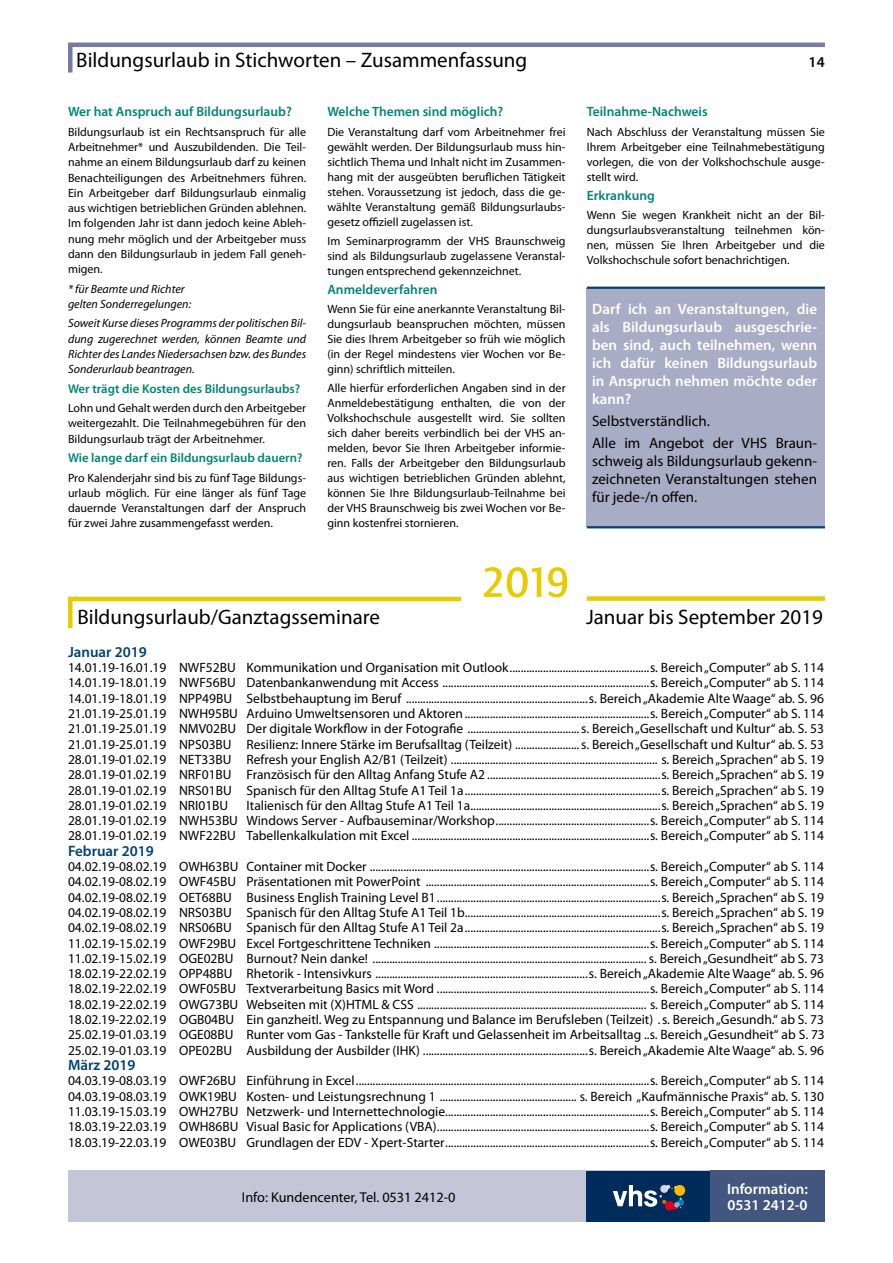
<style>
.page{position:relative;width:893px;height:1263px;background:#fff}
.page>*{position:absolute;margin:0;border:0;box-sizing:border-box;transform-origin:0 0}
.t1{font:21px "Myriad Pro";color:#000}
.t2{font:600 15px/18px "Myriad Pro";color:#fff}
.t3{font:15px/18px "Myriad Pro";color:#000}
.t4{font:600 15px "Myriad Pro";color:#004171}
.t5{font:600 15px "Myriad Pro";color:#000}
.t6{font:14.25px "Myriad Pro";color:#000}
.t7{font:13.5px/15.3px "Myriad Pro";color:#000;text-align:justify}
.t8{font:600 13.5px "Myriad Pro";color:#008475}
.t9{font:600 12.75px "Myriad Pro";color:#008475}
.t10{font:12px/15px "Myriad Pro";color:#000;text-align:justify}
.t11{font:italic 12px/15.3px "Myriad Pro";color:#000}
</style>
<div class="page">
<div style="left:68px;top:1171px;width:642px;height:51px;background:#c4c6d7"></div>
<div style="left:710px;top:1171px;width:115px;height:51px;background:#435680"></div>
<div style="left:587px;top:1171px;width:123px;height:51px;background:#002c5b"></div>
<svg style="left:613px;top:1185px;width:72px;height:25px"></svg>
<div style="left:587px;top:289px;width:238px;height:238px;background:#a8acc4"></div>
<hr style="left:587px;top:526px;width:238px;height:2px;background:#004171">
<hr style="left:587px;top:287px;width:238px;height:2px;background:#004171">
<div style="left:68px;top:47px;width:5px;height:26px;background:#747da0"></div>
<hr style="left:68px;top:43px;width:757px;height:4px;background:#747da0">
<svg style="left:68px;top:596px;width:393px;height:32px"></svg>
<div style="left:587px;top:596px;width:238px;height:5px;background:#e6cb00"></div>
<svg style="left:484px;top:567px;width:83px;height:30px"></svg>
<h1 class="t1" style="left:76px;top:47px;width:452px">Bildungsurlaub in Stichworten – Zusammenfassung</h1>
<p class="t5" style="left:809px;top:52px;width:18px">14</p>
<p class="t8" style="left:68px;top:103px;width:225px">Wer hat Anspruch auf Bildungsurlaub?</p>
<p class="t10" style="left:68px;top:124px;width:240px">Bildungsurlaub ist ein Rechtsanspruch für alle Arbeitnehmer* und Auszubildenden. Die Teil&shy;nahme an einem Bildungsurlaub darf zu keinen Benachteiligungen des Arbeitnehmers führen.<br>Ein Arbeitgeber darf Bildungsurlaub einmalig aus wichtigen betrieblichen Gründen ablehnen.<br>Im folgenden Jahr ist dann jedoch keine Ableh&shy;nung mehr möglich und der Arbeitgeber muss dann den Bildungsurlaub in jedem Fall geneh&shy;migen.</p>
<p class="t11" style="left:68px;top:281px;width:125px">* für Beamte und Richter gelten Sonderregelungen:</p>
<p class="t11" style="left:68px;top:315px;width:240px;text-align:justify">Soweit Kurse dieses Programms der politischen Bil&shy;dung zugerechnet werden, können Beamte und Richter des Landes Niedersachsen bzw. des Bundes Sonderurlaub beantragen.</p>
<p class="t9" style="left:68px;top:380px;width:234px">Wer trägt die Kosten des Bildungsurlaubs?</p>
<p class="t10" style="left:68px;top:400px;width:240px">Lohn und Gehalt werden durch den Arbeitgeber weitergezahlt. Die Teilnahmegebühren für den Bildungsurlaub trägt der Arbeitnehmer.</p>
<p class="t9" style="left:68px;top:450px;width:236px">Wie lange darf ein Bildungsurlaub dauern?</p>
<p class="t10" style="left:68px;top:470px;width:240px">Pro Kalenderjahr sind bis zu fünf Tage Bildungs&shy;urlaub möglich. Für eine länger als fünf Tage dauernde Veranstaltungen darf der Anspruch für zwei Jahre zusammengefasst werden.</p>
<p class="t8" style="left:327px;top:103px;width:177px">Welche Themen sind möglich?</p>
<p class="t10" style="left:327px;top:124px;width:240px">Die Veranstaltung darf vom Arbeitnehmer frei gewählt werden. Der Bildungsurlaub muss hin&shy;sichtlich Thema und Inhalt nicht im Zusammen&shy;hang mit der ausgeübten beruflichen Tätigkeit stehen. Voraussetzung ist jedoch, dass die ge&shy;wählte Veranstaltung gemäß Bildungsurlaubs&shy;gesetz offiziell zugelassen ist.</p>
<p class="t10" style="left:327px;top:233px;width:240px">Im Seminarprogramm der VHS Braunschweig sind als Bildungsurlaub zugelassene Veranstal&shy;tungen entsprechend gekennzeichnet.</p>
<p class="t8" style="left:327px;top:281px;width:111px">Anmeldeverfahren</p>
<p class="t10" style="left:327px;top:301px;width:240px">Wenn Sie für eine anerkannte Veranstaltung Bil&shy;dungsurlaub beanspruchen möchten, müssen Sie dies Ihrem Arbeitgeber so früh wie möglich (in der Regel mindestens vier Wochen vor Be&shy;ginn) schriftlich mitteilen.</p>
<p class="t10" style="left:327px;top:381px;width:240px">Alle hierfür erforderlichen Angaben sind in der Anmeldebestätigung enthalten, die von der Volkshochschule ausgestellt wird. Sie sollten sich daher bereits verbindlich bei der VHS an&shy;melden, bevor Sie Ihren Arbeitgeber informie&shy;ren. Falls der Arbeitgeber den Bildungsurlaub aus wichtigen betrieblichen Gründen ablehnt, können Sie Ihre Bildungsurlaub-Teilnahme bei der VHS Braunschweig bis zwei Wochen vor Be&shy;ginn kostenfrei stornieren.</p>
<p class="t8" style="left:587px;top:103px;width:122px">Teilnahme-Nachweis</p>
<p class="t10" style="left:587px;top:124px;width:240px">Nach Abschluss der Veranstaltung müssen Sie Ihrem Arbeitgeber eine Teilnahmebestätigung vorlegen, die von der Volkshochschule ausge&shy;stellt wird.</p>
<p class="t8" style="left:587px;top:187px;width:70px">Erkrankung</p>
<p class="t10" style="left:587px;top:207px;width:240px">Wenn Sie wegen Krankheit nicht an der Bil&shy;dungsurlaubsveranstaltung teilnehmen kön&shy;nen, müssen Sie Ihren Arbeitgeber und die Volkshochschule sofort benachrichtigen.</p>
<p class="t2" style="left:592px;top:299px;width:227px;text-align:justify">Darf ich an Veranstaltungen, die als Bildungsurlaub ausgeschrie&shy;ben sind, auch teilnehmen, wenn ich dafür keinen Bildungsurlaub in Anspruch nehmen möchte oder kann?</p>
<p class="t3" style="left:592px;top:409px;width:227px;line-height:22.2px">Selbstverständlich.<br>Alle im Angebot der VHS Braun-</p>
<p class="t3" style="left:592px;top:452px;width:226px;text-align:justify">schweig als Bildungsurlaub gekenn&shy;zeichneten Veranstaltungen stehen für jede-/n offen.</p>
<h1 class="t1" style="left:77px;top:604px;width:304px">Bildungsurlaub/Ganztagsseminare</h1>
<h1 class="t1" style="left:586px;top:604px;width:238px">Januar bis September 2019</h1>
<p class="t4" style="left:68px;top:642px;width:80px">Januar 2019</p>
<p class="t7" style="left:68px;top:660px;width:758px">14.01.19-16.01.19 NWF52BU Kommunikation und Organisation mit Outlook..................................................s. Bereich „Computer“ ab S. 114<br>14.01.19-18.01.19 NWF56BU Datenbankanwendung mit Access ..........................................................................s. Bereich „Computer“ ab S. 114<br>14.01.19-18.01.19 NPP49BU Selbstbehauptung im Beruf .................................................................s. Bereich „Akademie Alte Waage“ ab. S. 96<br>21.01.19-25.01.19 NWH95BU Arduino Umweltsensoren und Aktoren..................................................................s. Bereich „Computer“ ab S. 114<br>21.01.19-25.01.19 NMV02BU Der digitale Workflow in der Fotografie ........................................s. Bereich „Gesellschaft und Kultur“ ab. S. 53<br>21.01.19-25.01.19 NPS03BU Resilienz: Innere Stärke im Berufsalltag (Teilzeit) .......................s. Bereich „Gesellschaft und Kultur“ ab. S. 53<br>28.01.19-01.02.19 NET33BU Refresh your English A2/B1 (Teilzeit) .......................................................................... s. Bereich „Sprachen“ ab S. 19<br>28.01.19-01.02.19 NRF01BU Französisch für den Alltag Anfang Stufe A2 ..............................................................s. Bereich „Sprachen“ ab S. 19<br>28.01.19-01.02.19 NRS01BU Spanisch für den Alltag Stufe A1 Teil 1a......................................................................s. Bereich „Sprachen“ ab S. 19<br>28.01.19-01.02.19 NRI01BU</p>
<p class="t7" style="left:68px;top:797px;width:758px;text-indent:178px">Italienisch für den Alltag Stufe A1 Teil 1a....................................................................s. Bereich „Sprachen“ ab S. 19<br>28.01.19-01.02.19 NWH53BU Windows Server - Aufbauseminar/Workshop.......................................................s. Bereich „Computer“ ab S. 114<br>28.01.19-01.02.19 NWF22BU Tabellenkalkulation mit Excel .....................................................................................s. Bereich „Computer“ ab S. 114</p>
<p class="t4" style="left:68px;top:841px;width:87px">Februar 2019</p>
<p class="t7" style="left:68px;top:859px;width:758px">04.02.19-08.02.19 OWH63BU Container mit Docker ....................................................................................................s. Bereich „Computer“ ab S. 114<br>04.02.19-08.02.19 OWF45BU Präsentationen mit PowerPoint ................................................................................s. Bereich „Computer“ ab S. 114<br>04.02.19-08.02.19 OET68BU Business English Training Level B1................................................................................s. Bereich „Sprachen“ ab S. 19<br>04.02.19-08.02.19 NRS03BU Spanisch für den Alltag Stufe A1 Teil 1b......................................................................s. Bereich „Sprachen“ ab S. 19<br>04.02.19-08.02.19 NRS06BU Spanisch für den Alltag Stufe A1 Teil 2a......................................................................s. Bereich „Sprachen“ ab S. 19<br>11.02.19-15.02.19 OWF29BU Excel Fortgeschrittene Techniken .............................................................................s. Bereich „Computer“ ab S. 114<br>11.02.19-15.02.19 OGE02BU Burnout? Nein danke! .................................................................................................. s. Bereich „Gesundheit“ ab S. 73<br>18.02.19-22.02.19 OPP48BU Rhetorik - Intensivkurs ............................................................................s. Bereich „Akademie Alte Waage“ ab. S. 96<br>18.02.19-22.02.19 OWF05BU Textverarbeitung Basics mit Word ............................................................................s. Bereich „Computer“ ab S. 114<br>18.02.19-22.02.19 OWG73BU Webseiten mit (X)HTML &amp; CSS .................................................................................. s. Bereich „Computer“ ab S. 114<br>18.02.19-22.02.19 OGB04BU Ein ganzheitl. Weg zu Entspannung und Balance im Berufsleben (Teilzeit) .s. Bereich „Gesundh.“ ab S. 73<br>25.02.19-01.03.19 OGE08BU Runter vom Gas - Tankstelle für Kraft und Gelassenheit im Arbeitsalltag ..s. Bereich „Gesundheit“ ab S. 73<br>25.02.19-01.03.19 OPE02BU Ausbildung der Ausbilder (IHK) ...........................................................s. Bereich „Akademie Alte Waage“ ab. S. 96</p>
<p class="t4" style="left:68px;top:1055px;width:69px">März 2019</p>
<p class="t7" style="left:68px;top:1073px;width:758px">04.03.19-08.03.19 OWF26BU Einführung in Excel.........................................................................................................s. Bereich „Computer“ ab S. 114<br>04.03.19-08.03.19 OWK19BU Kosten- und Leistungsrechnung 1 ................................................. s. Bereich „Kaufmännische Praxis“ ab. S. 130<br>11.03.19-15.03.19 OWH27BU Netzwerk- und Internettechnologie.........................................................................s. Bereich „Computer“ ab S. 114<br>18.03.19-22.03.19 OWH86BU Visual Basic for Applications (VBA)............................................................................s. Bereich „Computer“ ab S. 114<br>18.03.19-22.03.19 OWE03BU Grundlagen der EDV - Xpert-Starter.........................................................................s. Bereich „Computer“ ab S. 114</p>
<p class="t6" style="left:242px;top:1189px;width:211px">Info: Kundencenter, Tel. 0531 2412-0</p>
<p class="t2" style="left:727px;top:1181px;width:82px;line-height:15.8px">Information:<br>0531 2412-0</p>
</div>
